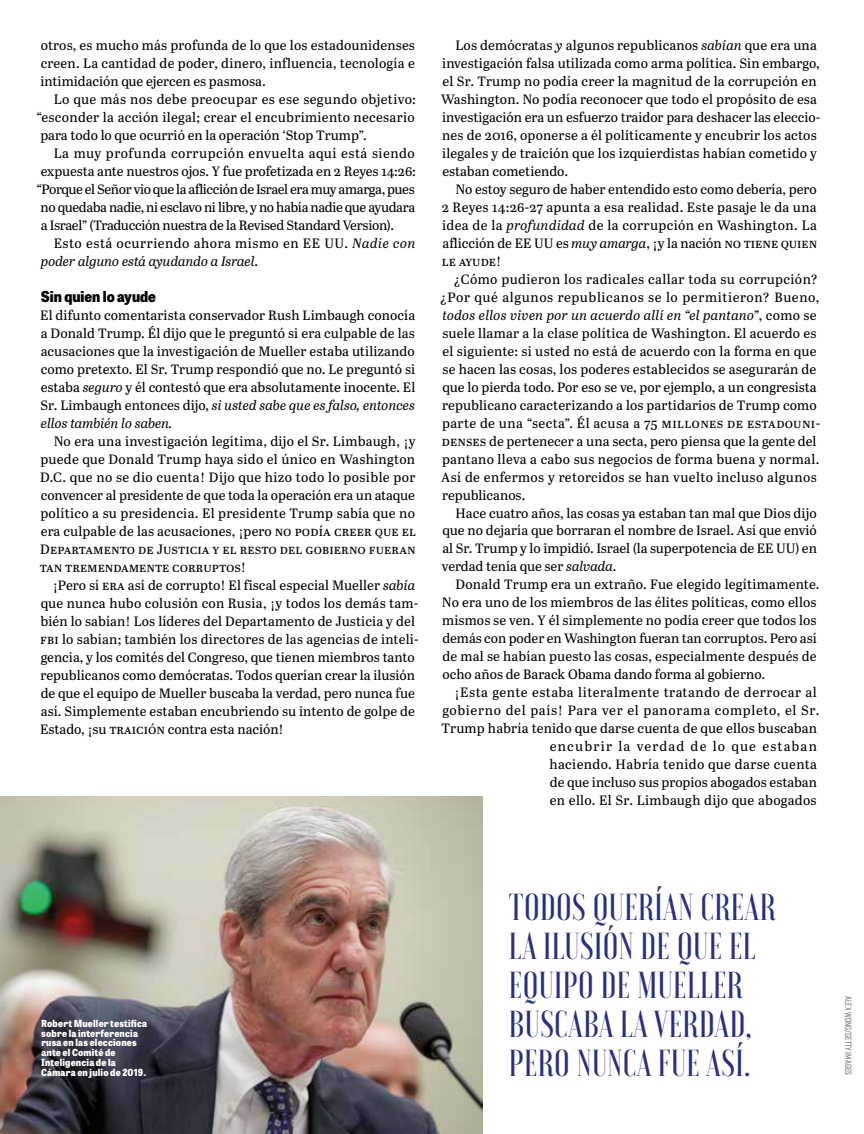
<style>
.page{position:relative;width:864px;height:1134px;background:#fff}
.page>*{position:absolute;margin:0;border:0;box-sizing:border-box;transform-origin:0 0}
.t1{font:500 37.5px/39px "Voga";letter-spacing:.01em;color:#262f81}
.t2{font:800 15px "Tablet Gothic Narrow";color:#000}
.t3{font:13.5px/18px "Abril Text";color:#000;text-align:justify}
.t4{font:13.5px/18px "Abril Text";letter-spacing:.02em;color:#000}
.t5{font:13.5px/18px "Abril Text";letter-spacing:.025em;color:#000;text-align:right}
.t6{font:italic 13.5px "Abril Text";color:#000}
.t7{font:800 9.75px/9.8px "Tablet Gothic Narrow";letter-spacing:.02em;color:#fff}
.t8{font:500 9px "Rift Soft";letter-spacing:.01em;color:#706f6f}
.s1{font-style:italic}
.s2{font-style:normal}
</style>
<div class="page">
<img style="left:0;top:796px;width:482px;height:338px">
<p class="t3" style="left:40px;top:35px;width:376px">otros, es mucho más profunda de lo que los estadounidenses creen. La cantidad de poder, dinero, influencia, tecnología e intimidación que ejercen es pasmosa.</p>
<p class="t3" style="left:36px;top:89px;width:381px;text-indent:17px">Lo que más nos debe preocupar es ese segundo objetivo: “esconder la acción ilegal; crear el encubrimiento necesario para todo lo que ocurrió en la operación ‘Stop Trump”.</p>
<p class="t3" style="left:54px;top:143px;width:363px">La muy profunda corrupción envuelta aquí está siendo</p>
<p class="t3" style="left:41px;top:161px;width:377px">expuesta ante nuestros ojos. Y fue profetizada en 2 Reyes 14:26:</p>
<p class="t3" style="left:36px;top:179px;width:380px">“Porque el Señor vio que la aflicción de Israel era muy amarga, pues</p>
<p class="t3" style="left:40px;top:197px;width:376px">no quedaba nadie, ni esclavo ni libre, y no había nadie que ayudara</p>
<p class="t3" style="left:41px;top:215px;width:355px">a Israel” (Traducción nuestra de la Revised Standard Version).</p>
<p class="t3" style="left:54px;top:233px;width:363px">Esto está ocurriendo ahora mismo en EE UU. <span class="s1">Nadie con</span></p>
<p class="t6" style="left:41px;top:251px;width:219px">poder alguno está ayudando a Israel<span class="s2">.</span></p>
<p class="t2" style="left:41px;top:285px;width:117px">Sin quien lo ayude</p>
<p class="t3" style="left:40px;top:305px;width:377px">El difunto comentarista conservador Rush Limbaugh conocía a Donald Trump. Él dijo que le preguntó si era culpable de las acusaciones que la investigación de Mueller estaba utilizando como pretexto. El Sr. Trump respondió que no. Le preguntó si estaba <span class="s1">seguro</span> y él contestó que era absolutamente inocente. El Sr. Limbaugh entonces dijo, <span class="s1">si usted sabe que es falso, entonces ellos también lo saben.</span></p>
<p class="t3" style="left:40px;top:431px;width:378px;text-indent:14px">No era una investigación legítima, dijo el Sr. Limbaugh, ¡y puede que Donald Trump haya sido el único en Washington D.C. que no se dio cuenta! Dijo que hizo todo lo posible por convencer al presidente de que toda la operación era un ataque político a su presidencia. El presidente Trump sabía que no era culpable de las acusaciones, ¡pero no podía creer que el Departamento de Justicia y el resto del gobierno fueran tan tremendamente corruptos!</p>
<p class="t3" style="left:40px;top:575px;width:380px;text-align:left;text-indent:13px">¡Pero sí era así de corrupto! El fiscal especial Mueller <span class="s1">sabía </span>que nunca hubo colusión con Rusia, ¡y todos los demás tam&shy;bién lo sabían! Los líderes del Departamento de Justicia y del fbi lo sabían; también los directores de las agencias de inteli&shy;gencia, y los comités del Congreso, que tienen miembros tanto republicanos como demócratas. Todos querían crear la ilusión de que el equipo de Mueller buscaba la verdad, pero nunca fue así. Simplemente estaban encubriendo su intento de golpe de Estado, ¡su traición contra esta nación!</p>
<p class="t3" style="left:441px;top:35px;width:381px;text-align:left;text-indent:14px">Los demócratas <span class="s1">y</span> algunos republicanos <span class="s1">sabían</span> que era una investigación falsa utilizada como arma política. Sin embargo, el Sr. Trump no podía creer la magnitud de la corrupción en Washington. No podía reconocer que todo el propósito de esa investigación era un esfuerzo traidor para deshacer las eleccio&shy;nes de 2016, oponerse a él políticamente y encubrir los actos ilegales y de traición que los izquierdistas habían cometido y estaban cometiendo.</p>
<p class="t3" style="left:442px;top:179px;width:377px;text-indent:14px">No estoy seguro de haber entendido esto como debería, pero 2 Reyes 14:26-27 apunta a esa realidad. Este pasaje le da una idea de la <span class="s1">profundidad</span> de la corrupción en Washington. La aflicción de EE UU es <span class="s1">muy amarga</span>, ¡y la nación no tiene quien le ayude!</p>
<p class="t4" style="left:440px;top:269px;width:382px;text-indent:14px">¿Cómo pudieron los radicales callar toda su corrupción? ¿Por qué algunos republicanos se lo permitieron? Bueno, <span class="s1">todos ellos viven por un acuerdo allí en “el pantano”</span>, como se suele llamar a la clase política de Washington. El acuerdo es el siguiente: si usted no está de acuerdo con la forma en que se hacen las cosas, los poderes establecidos se asegurarán de que lo pierda todo. Por eso se ve, por ejemplo, a un congresista republicano caracterizando a los partidarios de Trump como parte de una “secta”. Él acusa a 75 millones de estadouni&shy;denses de pertenecer a una secta, pero piensa que la gente del pantano lleva a cabo sus negocios de forma buena y normal.<br>Así de enfermos y retorcidos se han vuelto incluso algunos republicanos.</p>
<p class="t3" style="left:442px;top:503px;width:377px;text-indent:14px">Hace cuatro años, las cosas ya estaban tan mal que Dios dijo que no dejaría que borraran el nombre de Israel. Así que envió al Sr. Trump y lo impidió. Israel (la superpotencia de EE UU) en verdad tenía que ser <span class="s1">salvada</span>.</p>
<p class="t3" style="left:442px;top:575px;width:379px;text-align:left;text-indent:13px">Donald Trump era un extraño. Fue elegido legítimamente.<br>No era uno de los miembros de las élites políticas, como ellos mismos se ven. Y él simplemente no podía creer que todos los demás con poder en Washington fueran tan corruptos. Pero así de mal se habían puesto las cosas, especialmente después de ocho años de Barack Obama dando forma al gobierno.</p>
<p class="t5" style="left:442px;top:683px;width:379px">¡Esta gente estaba literalmente tratando de derrocar al gobierno del país! Para ver el panorama completo, el Sr.<br>Trump habría tenido que darse cuenta de que ellos buscaban encubrir la verdad de lo que estaban<br>haciendo. Habría tenido que darse cuenta<br>de que incluso sus propios abogados estaban<br>en ello. El Sr. Limbaugh dijo que abogados</p>
<p class="t7" style="left:41px;top:1018px;width:108px">Robert Mueller testifica sobre la interferencia rusa en las elecciones ante el Comité de<br>Inteligencia de la<br>Cámara en julio de 2019.</p>
<h1 class="t1" style="left:509px;top:886px;width:268px">TODOS QUERÍAN CREAR<br>LA ILUSIÓN DE QUE EL<br>EQUIPO DE MUELLER<br>BUSCABA LA VERDAD,<br>PERO NUNCA FUE ASÍ.</h1>
<p class="t8" style="left:855px;top:996px;width:80px;rotate:90deg">ALEX WONG/GETTY IMAGES</p>
</div>
